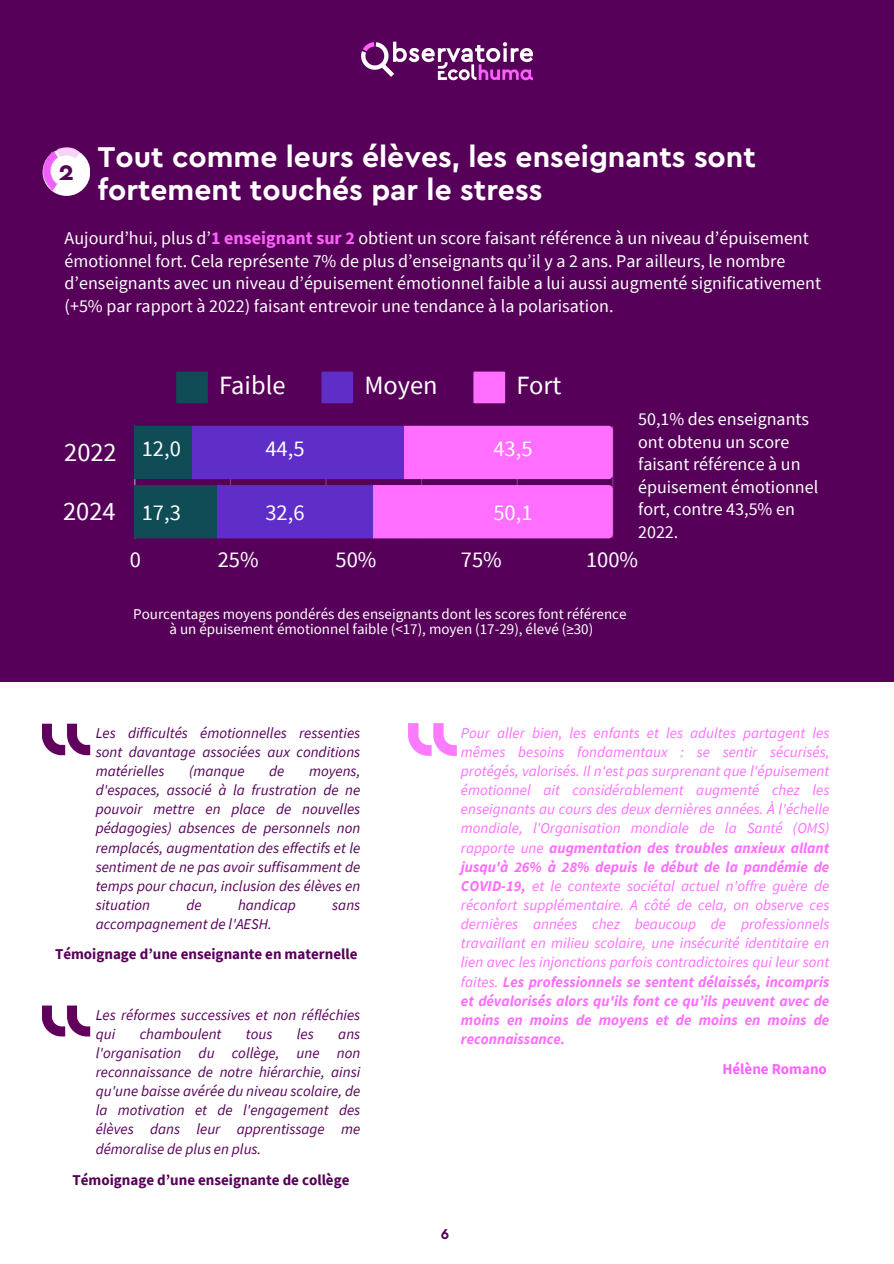
<style>
.page{position:relative;width:894px;height:1264px;background:#fff}
.page>*{position:absolute;margin:0;border:0;box-sizing:border-box;transform-origin:0 0}
.t1{font:700 30px/32.7px "Cera Basic";color:#fff}
.t2{font:700 27px "Cera Basic";color:#570059}
.t3{font:26.4px "Source Sans Pro";color:#fff}
.t4{font:22.5px "Source Sans Pro";color:#fff}
.t5{font:18px/22.5px "Source Sans Pro";color:#fff}
.t6{font:italic 15px/19.2px "Source Sans Pro";color:#ff6eff;text-align:justify}
.t7{font:italic 15px/19.2px "Source Sans Pro";color:#570059;text-align:justify}
.t8{font:15px "Source Sans Pro";color:#fff}
.t9{font:700 15px "Source Sans Pro";color:#570059}
.t10{font:700 15px "Source Sans Pro";color:#ff61ff}
.t11{font:700 15px "Cera Basic";color:#570059}
.s1{font-weight:700;color:#ff61ff}
.s2{font-weight:700}
</style>
<div class="page">
<div style="left:0;top:0;width:893px;height:681px;background:#570059"></div>
<div style="left:43px;top:148px;width:47px;height:48px;background:#fff;border-radius:50%"></div>
<img style="left:42px;top:147px;width:38px;height:44px">
<img style="left:361px;top:41px;width:172px;height:40px">
<svg style="left:176px;top:371px;width:32px;height:32px"></svg>
<svg style="left:321px;top:371px;width:32px;height:32px"></svg>
<svg style="left:473px;top:371px;width:32px;height:32px"></svg>
<hr style="left:230px;top:426px;width:1px;height:112px;background:#fff">
<hr style="left:325px;top:426px;width:1px;height:112px;background:#fff">
<hr style="left:421px;top:426px;width:1px;height:112px;background:#fff">
<hr style="left:516px;top:426px;width:1px;height:112px;background:#fff">
<hr style="left:612px;top:426px;width:1px;height:112px;background:#fff">
<hr style="left:134px;top:426px;width:1px;height:112px;background:#fff">
<svg style="left:135px;top:426px;width:477px;height:53px;background:#9a4dd2"></svg>
<svg style="left:135px;top:485px;width:477px;height:53px;background:#a052ce"></svg>
<img style="left:408px;top:724px;width:48px;height:31px">
<img style="left:42px;top:724px;width:49px;height:31px">
<img style="left:42px;top:1005px;width:49px;height:32px">
<h2 class="t1" style="left:98px;top:139px;width:659px">Tout comme leurs élèves, les enseignants sont fortement touchés par le stress</h2>
<h2 class="t5" style="left:65px;top:226px;width:757px">Aujourd’hui, plus d’<span class="s1">1 enseignant sur 2</span> obtient un score faisant référence à un niveau d’épuisement émotionnel fort. Cela représente 7% de plus d’enseignants qu’il y a 2 ans. Par ailleurs, le nombre d’enseignants avec un niveau d’épuisement émotionnel faible a lui aussi augmenté significativement (+5% par rapport à 2022) faisant entrevoir une tendance à la polarisation.</h2>
<p class="t2" style="left:59px;top:152px;width:17px">2</p>
<h3 class="t3" style="left:64px;top:435px;width:54px">2022</h3>
<h3 class="t3" style="left:63px;top:494px;width:54px">2024</h3>
<h3 class="t3" style="left:219px;top:368px;width:68px">Faible</h3>
<h3 class="t3" style="left:364px;top:368px;width:75px">Moyen</h3>
<h3 class="t3" style="left:516px;top:368px;width:47px">Fort</h3>
<p class="t4" style="left:142px;top:434px;width:41px">12,0</p>
<h4 class="t4" style="left:265px;top:434px;width:41px">44,5</h4>
<p class="t4" style="left:493px;top:434px;width:41px">43,5</p>
<p class="t4" style="left:142px;top:497px;width:41px">17,3</p>
<h4 class="t4" style="left:265px;top:497px;width:41px">32,6</h4>
<p class="t4" style="left:493px;top:497px;width:41px">50,1</p>
<h2 class="t5" style="left:638px;top:407px;width:182px">50,1% des enseignants ont obtenu un score faisant référence à un épuisement émotionnel fort, contre 43,5% en<br>2022.</h2>
<p class="t4" style="left:130px;top:545px;width:13px">0</p>
<p class="t4" style="left:218px;top:545px;width:42px">25%</p>
<p class="t4" style="left:335px;top:545px;width:42px">50%</p>
<h4 class="t4" style="left:461px;top:545px;width:42px">75%</h4>
<p class="t4" style="left:586px;top:545px;width:54px">100%</p>
<h3 class="t3" style="left:128px;top:544px;width:15px">0</h3>
<h3 class="t3" style="left:211px;top:544px;width:41px">200</h3>
<h3 class="t3" style="left:586px;top:544px;width:54px">1000</h3>
<h2 class="t8" style="left:133px;top:604px;width:494px">Pourcentages moyens pondérés des enseignants dont les scores font référence</h2>
<h2 class="t8" style="left:169px;top:619px;width:425px">à un épuisement émotionnel faible (&lt;17), moyen (17-29), élevé (≥30)</h2>
<h2 class="t7" style="left:96px;top:723px;width:266px">Les difficultés émotionnelles ressenties sont davantage associées aux conditions matérielles</h2>
<h2 class="t7" style="left:189px;top:761px;width:57px">(manque</h2>
<h2 class="t7" style="left:269px;top:761px;width:17px">de</h2>
<h2 class="t7" style="left:96px;top:761px;width:266px;text-indent:213px">moyens, d'espaces, associé à la frustration de ne pouvoir mettre en place de nouvelles pédagogies) absences de personnels non remplacés, augmentation des effectifs et le sentiment de ne pas avoir suffisamment de temps pour chacun, inclusion des élèves en situation</h2>
<h2 class="t7" style="left:186px;top:895px;width:17px">de</h2>
<h2 class="t7" style="left:238px;top:895px;width:59px">handicap</h2>
<h2 class="t7" style="left:332px;top:895px;width:29px">sans</h2>
<h2 class="t7" style="left:96px;top:914px;width:177px">accompagnement de l'AESH.</h2>
<h2 class="t9" style="left:55px;top:944px;width:304px">Témoignage d’une enseignante en maternelle</h2>
<h2 class="t7" style="left:96px;top:1004px;width:266px">Les réformes successives et non réfléchies qui</h2>
<h2 class="t7" style="left:140px;top:1023px;width:83px">chamboulent</h2>
<h2 class="t7" style="left:246px;top:1023px;width:28px">tous</h2>
<h2 class="t7" style="left:297px;top:1023px;width:18px">les</h2>
<h2 class="t7" style="left:96px;top:1023px;width:266px;text-indent:242px">ans l'organisation du collège, une non reconnaissance de notre hiérarchie, ainsi qu'une baisse avérée du niveau scolaire, de la motivation et de l'engagement des élèves dans leur apprentissage me démoralise de plus en plus.</h2>
<h2 class="t9" style="left:72px;top:1170px;width:278px">Témoignage d’une enseignante de collège</h2>
<h3 class="t6" style="left:461px;top:723px;width:370px">Pour aller bien, les enfants et les adultes partagent les mêmes besoins fondamentaux : se sentir sécurisés, protégés, valorisés. Il n'est pas surprenant que l'épuisement émotionnel ait considérablement augmenté chez les enseignants au cours des deux dernières années. À l'échelle mondiale, l'Organisation mondiale de la Santé (OMS) rapporte une <span class="s2">augmentation des troubles anxieux allant jusqu'à 26% à 28% depuis le début de la pandémie de COVID-19,</span> et le contexte sociétal actuel n'offre guère de réconfort supplémentaire. A côté de cela, on observe ces dernières années chez beaucoup de professionnels travaillant en milieu scolaire, une insécurité identitaire en lien avec les injonctions parfois contradictoires qui leur sont faites. <span class="s2">Les professionnels se sentent délaissés, incompris et dévalorisés alors qu'ils font ce qu’ils peuvent avec de moins en moins de moyens et de moins en moins de reconnaissance.</span></h3>
<p class="t10" style="left:722px;top:1059px;width:106px">Hélène Romano</p>
<p class="t11" style="left:440px;top:1223px;width:10px">6</p>
</div>
